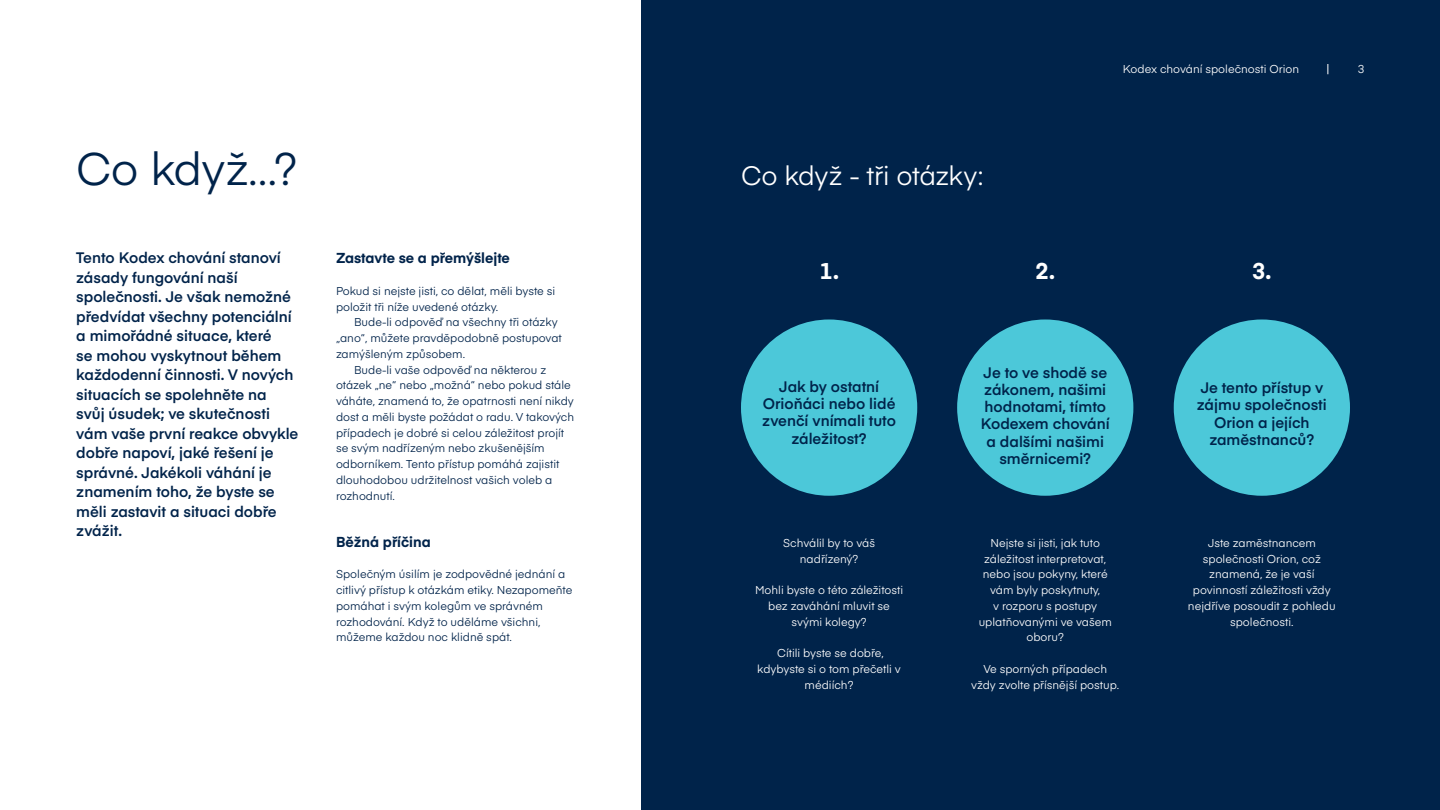
<style>
.page{position:relative;width:1440px;height:810px;background:#fff}
.page>*{position:absolute;margin:0;border:0;box-sizing:border-box;transform-origin:0 0}
.t1{font:45px "Eina 03";letter-spacing:-.015em;color:#00234a}
.h1_subsub{font:26.25px "Eina 03";letter-spacing:-.01em;color:#fff}
.t2{font:700 22.5px "Eina 03";color:#fff}
.ingressi{font:600 15px/19.5px "Eina 03";color:#00234a}
.value_leipis{font:600 15px/17.2px "Eina 03";color:#00234a;text-align:center}
.t3{font:700 14.25px "Eina 03";color:#00234a}
.Leipis{font:11.25px/15.8px "Eina 03";color:#fff;text-align:center}
.Leipis_indent{font:11.25px/15.8px "Eina 03";color:#00234a}
.Leipis-2{font:11.25px/15.8px "Eina 03";color:#00234a}
</style>
<div class="page">
<div style="left:641px;top:0;width:799px;height:810px;background:#00234a"></div>
<div style="left:741px;top:320px;width:176px;height:176px;background:#4cc8d9;border-radius:50%"></div>
<div style="left:957px;top:320px;width:176px;height:176px;background:#4cc8d9;border-radius:50%"></div>
<div style="left:1174px;top:320px;width:176px;height:176px;background:#4cc8d9;border-radius:50%"></div>
<h1 class="t1" style="left:76px;top:135px;width:223px">Co když…?</h1>
<p class="ingressi" style="left:76px;top:247px;width:224px">Tento Kodex chování stanoví zásady fungování naší společnosti. Je však nemožné předvídat všechny potenciální a mimořádné situace, které<br>se mohou vyskytnout během každodenní činnosti. V nových situacích se spolehněte na svůj úsudek; ve skutečnosti vám vaše první reakce obvykle dobře napoví, jaké řešení je správné. Jakékoli váhání je znamením toho, že byste se měli zastavit a situaci dobře zvážit.</p>
<h2 class="t3" style="left:336px;top:248px;width:175px">Zastavte se a přemýšlejte</h2>
<p class="Leipis-2" style="left:336px;top:282px;width:221px">Pokud si nejste jisti, co dělat, měli byste si položit tři níže uvedené otázky.</p>
<p class="Leipis_indent" style="left:336px;top:314px;width:227px;text-indent:18px">Bude-li odpověď na všechny tři otázky „ano“, můžete pravděpodobně postupovat zamýšleným způsobem.</p>
<p class="Leipis_indent" style="left:336px;top:361px;width:240px;text-indent:18px">Bude-li vaše odpověď na některou z otázek „ne“ nebo „možná“ nebo pokud stále váháte, znamená to, že opatrnosti není nikdy dost a měli byste požádat o radu. V takových případech je dobré si celou záležitost projít se svým nadřízeným nebo zkušenějším odborníkem. Tento přístup pomáhá zajistit dlouhodobou udržitelnost vašich voleb a rozhodnutí.</p>
<h2 class="t3" style="left:336px;top:531px;width:96px">Běžná příčina</h2>
<p class="Leipis-2" style="left:336px;top:566px;width:238px">Společným úsilím je zodpovědné jednání a citlivý přístup k otázkám etiky. Nezapomeňte pomáhat i svým kolegům ve správném rozhodování. Když to uděláme všichni, můžeme každou noc klidně spát.</p>
<p class="h1_subsub" style="left:741px;top:156px;width:244px">Co když - tři otázky:</p>
<p class="Leipis" style="left:1123px;top:61px;width:178px">Kodex chování společnosti Orion</p>
<p class="Leipis" style="left:1358px;top:61px;width:8px">3</p>
<h1 class="t2" style="left:819px;top:254px;width:21px">1.</h1>
<h1 class="t2" style="left:1035px;top:254px;width:21px">2.</h1>
<h1 class="t2" style="left:1252px;top:254px;width:21px">3.</h1>
<p class="value_leipis" style="left:762px;top:377px;width:135px">Jak by ostatní<br>Orioňáci nebo lidé zvenčí vnímali tuto záležitost?</p>
<p class="Leipis" style="left:783px;top:534px;width:94px">Schválil by to váš nadřízený?</p>
<p class="Leipis" style="left:755px;top:581px;width:150px">Mohli byste o této záležitosti bez zaváhání mluvit se svými kolegy?</p>
<p class="Leipis" style="left:757px;top:644px;width:145px">Cítili byste se dobře, kdybyste si o tom přečetli v médiích?</p>
<p class="value_leipis" style="left:981px;top:363px;width:130px">Je to ve shodě se zákonem, našimi hodnotami, tímto<br>Kodexem chování a dalšími našimi směrnicemi?</p>
<p class="Leipis" style="left:979px;top:534px;width:135px">Nejste si jisti, jak tuto záležitost interpretovat, nebo jsou pokyny, které vám byly poskytnuty,<br>v rozporu s postupy uplatňovanými ve vašem oboru?</p>
<p class="Leipis" style="left:971px;top:660px;width:150px">Ve sporných případech vždy zvolte přísnější postup.</p>
<p class="value_leipis" style="left:1197px;top:378px;width:131px">Je tento přístup v zájmu společnosti<br>Orion a jejích zaměstnanců?</p>
<p class="Leipis" style="left:1188px;top:534px;width:149px">Jste zaměstnancem společnosti Orion, což znamená, že je vaší povinností záležitosti vždy nejdříve posoudit z pohledu společnosti.</p>
</div>
